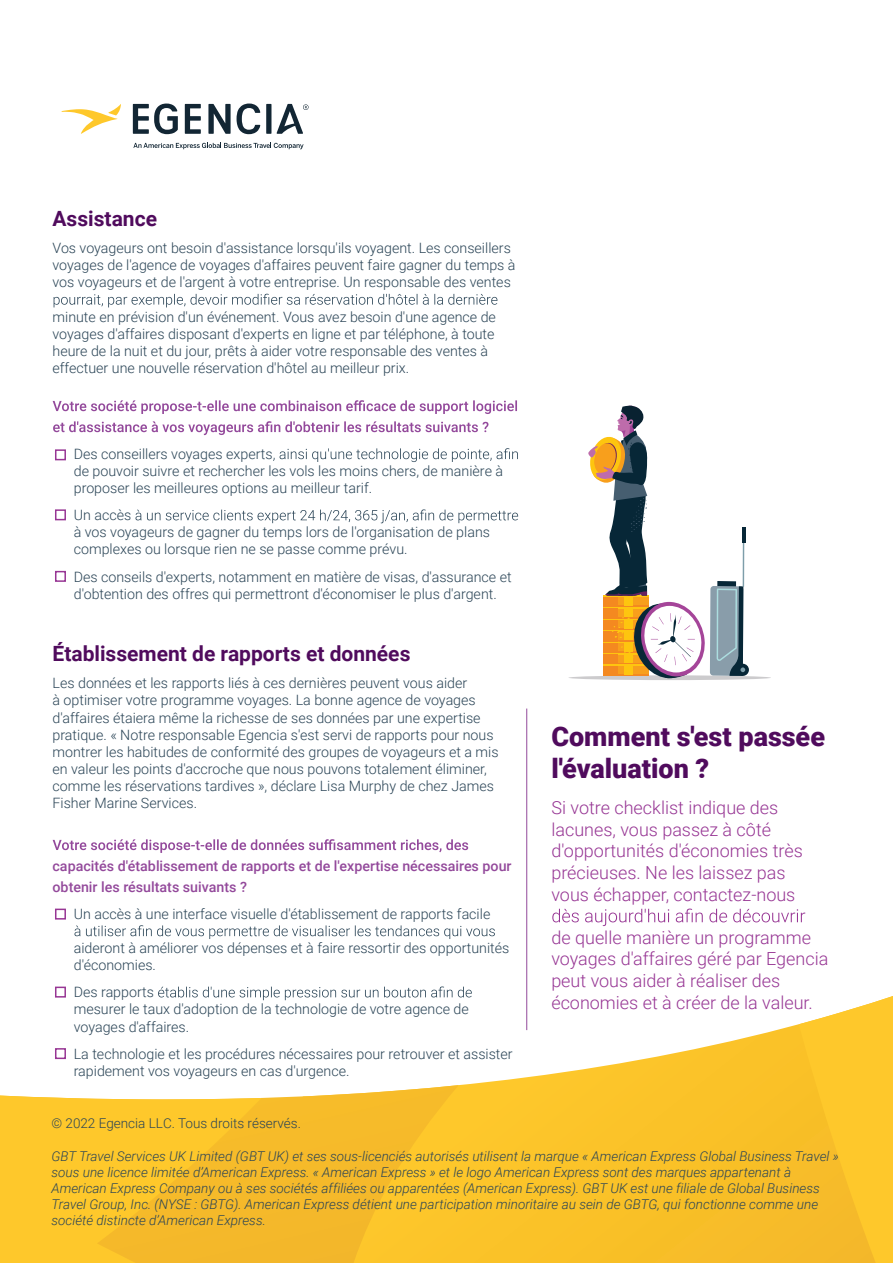
<style>
.page{position:relative;width:893px;height:1263px;background:#fff}
.page>*{position:absolute;margin:0;border:0;box-sizing:border-box;transform-origin:0 0}
.t1{font:900 27px/32.4px "Roboto";color:#500b5d}
.t2{font:700 21px "Roboto";color:#500b5d}
.t3{font:300 18px/21.6px "Roboto";color:#973694}
.t4{font:300 14.25px/17.1px "Roboto";color:#2a4456}
.t5{font:500 14.25px/21px "Roboto";color:#93499b}
.t6{font:italic 300 13.5px/16.2px "Roboto";color:#2a4456}
.t7{font:300 13.5px "Roboto";color:#2a4456}
</style>
<div class="page">
<svg style="left:53px;top:839px;width:415px;height:14px"></svg>
<svg style="left:74px;top:925px;width:421px;height:14px"></svg>
<svg style="left:158px;top:986px;width:314px;height:10px"></svg>
<svg style="left:568px;top:675px;width:203px;height:5px"></svg>
<svg style="left:737px;top:664px;width:12px;height:12px"></svg>
<svg style="left:588px;top:405px;width:157px;height:273px"></svg>
<hr style="left:742px;top:527px;width:3px;height:15px;background:#072737">
<svg style="left:552px;top:908px;width:253px;height:18px"></svg>
<hr style="left:526px;top:708px;width:1px;height:322px;background:#93499b">
<svg style="left:54px;top:294px;width:443px;height:13px"></svg>
<svg style="left:53px;top:400px;width:464px;height:14px"></svg>
<svg style="left:53px;top:421px;width:435px;height:14px"></svg>
<svg style="left:273px;top:448px;width:245px;height:14px"></svg>
<svg style="left:135px;top:509px;width:383px;height:14px"></svg>
<div style="left:55px;top:449px;width:11px;height:11px;border:2px solid #973694"></div>
<div style="left:55px;top:908px;width:11px;height:11px;border:2px solid #973694"></div>
<div style="left:55px;top:509px;width:11px;height:11px;border:2px solid #973694"></div>
<div style="left:55px;top:986px;width:11px;height:11px;border:2px solid #973694"></div>
<div style="left:55px;top:571px;width:11px;height:11px;border:2px solid #973694"></div>
<div style="left:55px;top:1048px;width:11px;height:11px;border:2px solid #973694"></div>
<svg style="left:133px;top:143px;width:171px;height:6px"></svg>
<svg style="left:62px;top:104px;width:59px;height:30px"></svg>
<svg style="left:208px;top:104px;width:23px;height:30px"></svg>
<div style="left:266px;top:104px;width:5px;height:30px;background:#122634"></div>
<svg style="left:237px;top:104px;width:23px;height:30px"></svg>
<svg style="left:185px;top:104px;width:16px;height:30px"></svg>
<svg style="left:133px;top:104px;width:45px;height:30px"></svg>
<svg style="left:277px;top:104px;width:32px;height:30px"></svg>
<svg style="left:158px;top:996px;width:641px;height:267px"></svg>
<svg style="left:158px;top:1085px;width:301px;height:178px;background:#f8c239"></svg>
<svg style="left:0;top:1095px;width:262px;height:168px;background:#fbc42e"></svg>
<svg style="left:799px;top:996px;width:94px;height:267px;background:#fbc635"></svg>
<h2 class="t2" style="left:53px;top:204px;width:106px">Assistance</h2>
<p class="t4" style="left:53px;top:239px;width:464px">Vos voyageurs ont besoin d'assistance lorsqu'ils voyagent. Les conseillers voyages de l'agence de voyages d'affaires peuvent faire gagner du temps à vos voyageurs et de l'argent à votre entreprise. Un responsable des ventes</p>
<p class="t4" style="left:53px;top:307px;width:445px">minute en prévision d'un événement. Vous avez besoin d'une agence de voyages d'affaires disposant d'experts en ligne et par téléphone, à toute heure de la nuit et du jour, prêts à aider votre responsable des ventes à effectuer une nouvelle réservation d'hôtel au meilleur prix.</p>
<p class="t4" style="left:74px;top:445px;width:431px">Des conseillers voyages experts<br>de pouvoir suivre et rechercher les vols les moins chers, de manière à proposer les meilleures options au meilleur tarif.</p>
<p class="t4" style="left:74px;top:506px;width:418px">Un accès<br>à vos voyageurs de gagner du temps lors de l'organisation de plans complexes ou lorsque rien ne se passe comme prévu.</p>
<p class="t4" style="left:74px;top:567px;width:439px">Des conseils d'experts, notamment en matière de visas, d'assurance et d'obtention des offres qui permettront d'économiser le plus d'argent.</p>
<h2 class="t2" style="left:53px;top:639px;width:359px">Établissement de rapports et données</h2>
<p class="t4" style="left:53px;top:674px;width:448px">Les données et les rapports liés à ces dernières peuvent vous aider<br>à optimiser votre programme voyages. La bonne agence de voyages d'affaires étaiera même la richesse de ses données par une expertise pratique. « Notre responsable Egencia s'est servi de rapports pour nous montrer les habitudes de conformité des groupes de voyageurs et a mis en valeur les points d'accroche que nous pouvons totalement éliminer, comme les réservations tardives », déclare Lisa Murphy de chez James Fisher Marine Services.</p>
<p class="t5" style="left:53px;top:855px;width:461px">capacités d'établissement de rapports et de l'expertise nécessaires pour obtenir les résultats suivants ?</p>
<p class="t4" style="left:74px;top:905px;width:418px">Un accès à une interface visuelle d'établissement de rapports facile</p>
<p class="t4" style="left:74px;top:939px;width:437px">aideront à améliorer vos dépenses et à faire ressortir des opportunités d'économies.</p>
<p class="t4" style="left:74px;top:983px;width:397px">Des rapports<br>mesurer le taux d'adoption de la technologie de votre agence de voyages d'affaires.</p>
<p class="t4" style="left:74px;top:1044px;width:440px">La technologie et les procédures nécessaires pour retrouver et assister rapidement vos voyageurs en cas d'urgence.</p>
<h1 class="t1" style="left:551px;top:719px;width:275px">Comment s'est passée l'évaluation ?</h1>
<p class="t3" style="left:551px;top:796px;width:253px">Si votre checklist indique des lacunes, vous passez à côté d'opportunités d'économies très précieuses. Ne les laissez pas vous échapper, contactez-nous</p>
<p class="t3" style="left:551px;top:926px;width:278px">de quelle manière un programme voyages d'affaires géré par Egencia peut vous aider à réaliser des économies et à créer de la valeur.</p>
<p class="t7" style="left:51px;top:1114px;width:251px">© 2022 Egencia LLC. Tous droits réservés.</p>
<p class="t6" style="left:51px;top:1147px;width:789px">GBT Travel Services UK Limited (GBT UK) et ses sous-licenciés autorisés utilisent la marque « American Express Global Business Travel » sous une licence limitée d’American Express. « American Express » et le logo American Express sont des marques appartenant à American Express Company ou à ses sociétés affiliées ou apparentées (American Express). GBT UK est une filiale de Global Business Travel Group, Inc. (NYSE : GBTG). American Express détient une participation minoritaire au sein de GBTG, qui fonctionne comme une société distincte d’American Express.</p>
</div>
